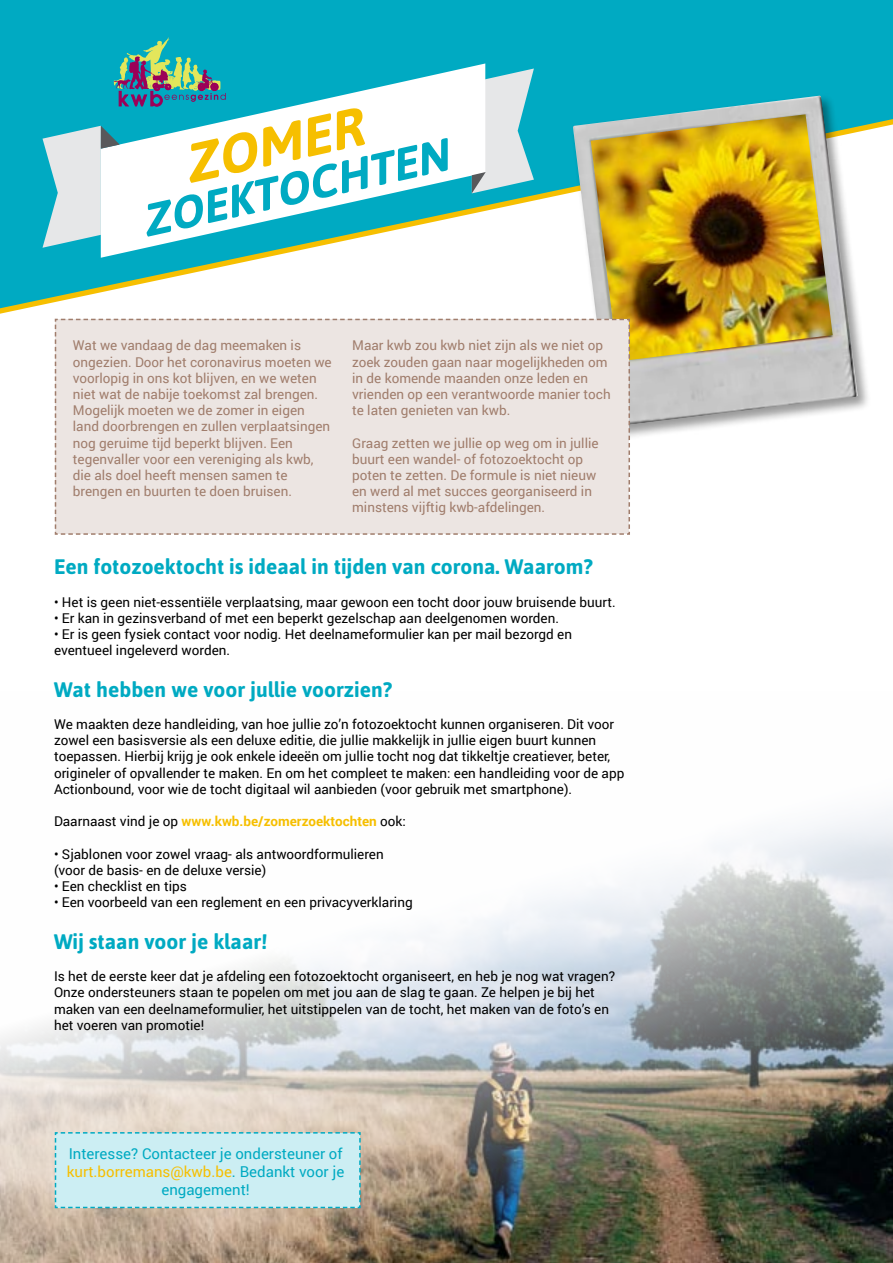
<style>
.page{position:relative;width:893px;height:1263px;background:#fff}
.page>*{position:absolute;margin:0;border:0;box-sizing:border-box;transform-origin:0 0}
.t1{font:italic 700 54.3px "Asap";color:#f6bf00}
.t2{font:italic 700 45.3px "Asap";color:#00aac2}
.t3{font:700 21px "Asap";color:#00aac2}
.t4{font:15px/18px "Roboto";color:#00aac2;text-align:center}
.t5{font:13.5px/16.2px "Roboto";color:#000}
.t6{font:13.5px/16.2px "Roboto";color:#a07d6c}
.t7{font:700 13.5px "Roboto";color:#f6bf00}
.s1{font-weight:400;color:#000}
.s2{color:#f6bf00}
</style>
<div class="page">
<img style="left:0;top:811px;width:893px;height:452px">
<svg style="left:0;top:0;width:893px;height:308px;fill:#00aac2"></svg>
<svg style="left:114px;top:37px;width:112px;height:26px;background:#21b0b2"></svg>
<div style="left:571px;top:94px;width:301px;height:346px;background:#000;opacity:.4"></div>
<img style="left:573px;top:96px;width:285px;height:331px">
<img style="left:591px;top:114px;width:242px;height:247px">
<svg style="left:101px;top:63px;width:384px;height:195px"></svg>
<svg style="left:43px;top:126px;width:77px;height:122px"></svg>
<svg style="left:472px;top:69px;width:62px;height:124px"></svg>
<div style="left:54px;top:318px;width:577px;height:217px;background:#ece5e2"></div>
<svg style="left:54px;top:1131px;width:307px;height:78px;background:#c6eaef"></svg>
<h1 class="t1" style="left:176px;top:130px;width:183px;rotate:-13deg">ZOMER</h1>
<h2 class="t2" style="left:136px;top:191px;width:314px;rotate:-12deg">ZOEKTOCHTEN</h2>
<p class="t6" style="left:73px;top:337px;width:260px">Wat we vandaag de dag meemaken is ongezien. Door het coronavirus moeten we voorlopig in ons kot blijven, en we weten niet wat de nabije toekomst zal brengen.<br>Mogelijk moeten we de zomer in eigen land doorbrengen en zullen verplaatsingen nog geruime tijd beperkt blijven. Een tegenvaller voor een vereniging als kwb, die als doel heeft mensen samen te brengen en buurten te doen bruisen.</p>
<p class="t6" style="left:352px;top:337px;width:260px">Maar kwb zou kwb niet zijn als we niet op zoek zouden gaan naar mogelijkheden om in de komende maanden onze leden en vrienden op een verantwoorde manier toch te laten genieten van kwb.</p>
<p class="t6" style="left:352px;top:434px;width:248px">Graag zetten we jullie op weg om in jullie buurt een wandel- of fotozoektocht op poten te zetten. De formule is niet nieuw en werd al met succes georganiseerd in minstens vijftig kwb-afdelingen.</p>
<h3 class="t3" style="left:54px;top:553px;width:540px">Een fotozoektocht is ideaal in tijden van corona. Waarom?</h3>
<p class="t5" style="left:54px;top:593px;width:563px">• Het is geen niet-essentiële verplaatsing, maar gewoon een tocht door jouw bruisende buurt.</p>
<p class="t5" style="left:54px;top:609px;width:506px">• Er kan in gezinsverband of met een beperkt gezelschap aan deelgenomen worden.</p>
<p class="t5" style="left:54px;top:626px;width:520px">• Er is geen fysiek contact voor nodig. Het deelnameformulier kan per mail bezorgd en eventueel ingeleverd worden.</p>
<h3 class="t3" style="left:54px;top:675px;width:340px">Wat hebben we voor jullie voorzien?</h3>
<p class="t5" style="left:54px;top:716px;width:572px">We maakten deze handleiding, van hoe jullie zo’n fotozoektocht kunnen organiseren. Dit voor zowel een basisversie als een deluxe editie, die jullie makkelijk in jullie eigen buurt kunnen toepassen. Hierbij krijg je ook enkele ideeën om jullie tocht nog dat tikkeltje creatiever, beter, origineler of opvallender te maken. En om het compleet te maken: een handleiding voor de app Actionbound, voor wie de tocht digitaal wil aanbieden (voor gebruik met smartphone).</p>
<p class="t7" style="left:54px;top:812px;width:353px"><span class="s1">Daarnaast vind je op</span> www.kwb.be/zomerzoektochten <span class="s1">ook:</span></p>
<p class="t5" style="left:54px;top:845px;width:331px">• Sjablonen voor zowel vraag- als antwoordformulieren (voor de basis- en de deluxe versie)</p>
<p class="t5" style="left:54px;top:878px;width:134px">• Een checklist en tips</p>
<p class="t5" style="left:54px;top:894px;width:360px">• Een voorbeeld van een reglement en een privacyverklaring</p>
<h3 class="t3" style="left:54px;top:927px;width:215px">Wij staan voor je klaar!</h3>
<p class="t5" style="left:54px;top:968px;width:563px">Is het de eerste keer dat je afdeling een fotozoektocht organiseert, en heb je nog wat vragen?<br>Onze ondersteuners staan te popelen om met jou aan de slag te gaan. Ze helpen je bij het maken van een deelnameformulier, het uitstippelen van de tocht, het maken van de foto’s en het voeren van promotie!</p>
<p class="t4" style="left:67px;top:1144px;width:279px">Interesse? Contacteer je ondersteuner of <span class="s2">kurt.borremans@kwb.be</span>. Bedankt voor je engagement!</p>
</div>
